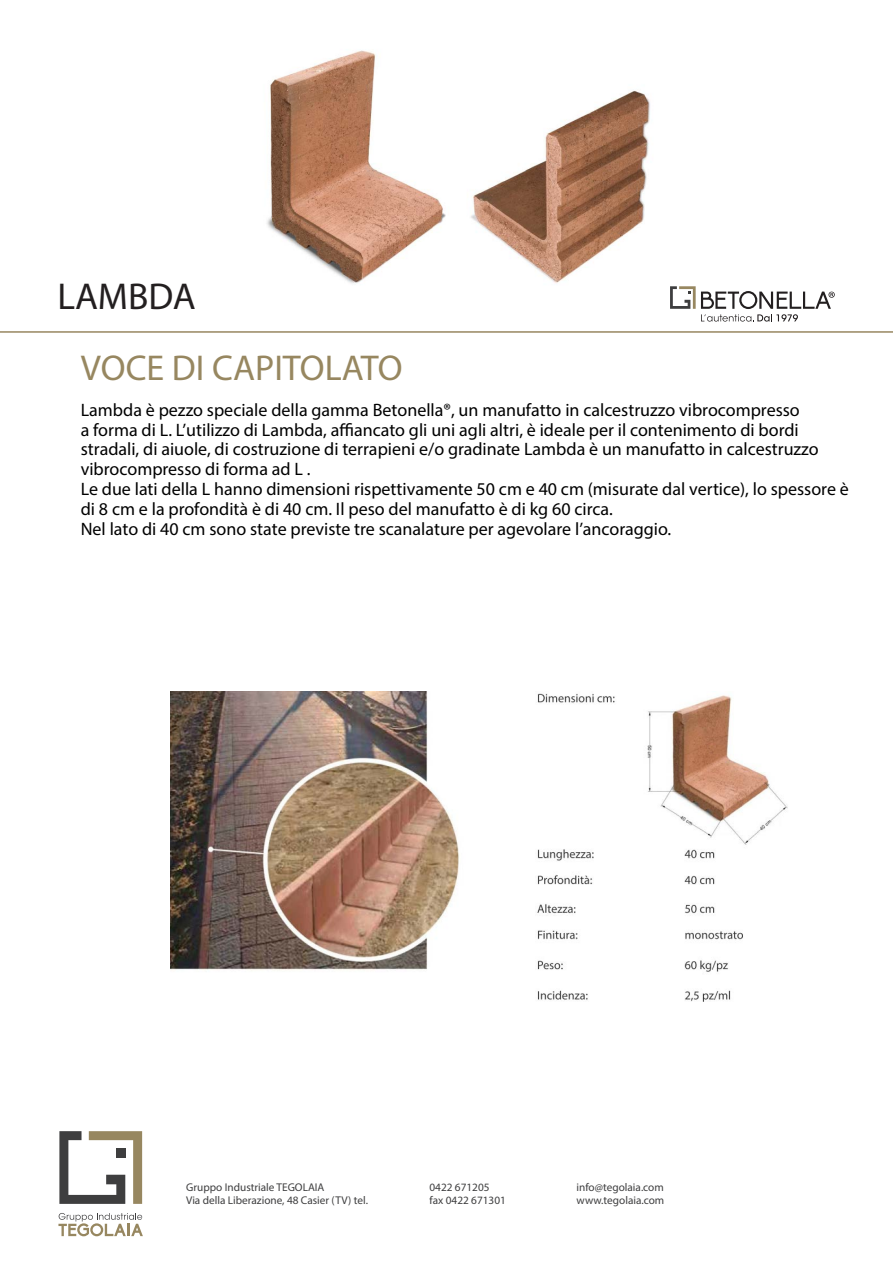
<style>
.page{position:relative;width:893px;height:1263px;background:#fff}
.page>*{position:absolute;margin:0;border:0;box-sizing:border-box;transform-origin:0 0}
.t1{font:37.5px "Myriad Pro";color:#231f20}
.t2{font:36px "Myriad Pro";color:#978760}
.t3{font:18px/19.8px "Myriad Pro";color:#000}
.t4{font:11.25px "Myriad Pro";color:#3e3e3f}
</style>
<div class="page">
<hr style="left:0;top:331px;width:893px;height:2px;background:#978760">
<svg style="left:670px;top:286px;width:165px;height:36px"></svg>
<svg style="left:58px;top:1213px;width:85px;height:23px"></svg>
<svg style="left:59px;top:1131px;width:83px;height:73px"></svg>
<img style="left:267px;top:50px;width:383px;height:234px">
<img style="left:170px;top:692px;width:289px;height:279px">
<img style="left:537px;top:693px;width:251px;height:309px">
<p class="t1" style="left:57px;top:274px;width:140px">LAMBDA</p>
<p class="t2" style="left:81px;top:345px;width:323px">VOCE DI CAPITOLATO</p>
<p class="t3" style="left:81px;top:400px;width:739px">Lambda è pezzo speciale della gamma Betonella®, un manufatto in calcestruzzo vibrocompresso<br>a forma di L. L’utilizzo di Lambda, affiancato gli uni agli altri, è ideale per il contenimento di bordi stradali, di aiuole, di costruzione di terrapieni e/o gradinate Lambda è un manufatto in calcestruzzo vibrocompresso di forma ad L .</p>
<p class="t3" style="left:81px;top:479px;width:770px">Le due lati della L hanno dimensioni rispettivamente 50 cm e 40 cm (misurate dal vertice), lo spessore è di 8 cm e la profondità è di 40 cm. Il peso del manufatto è di kg 60 circa.</p>
<p class="t3" style="left:81px;top:518px;width:592px">Nel lato di 40 cm sono state previste tre scanalature per agevolare l’ancoraggio.</p>
<p class="t4" style="left:186px;top:1180px;width:140px">Gruppo Industriale TEGOLAIA</p>
<p class="t4" style="left:186px;top:1193px;width:183px">Via della Liberazione, 48 Casier (TV) tel.</p>
<p class="t4" style="left:429px;top:1180px;width:62px">0422 671205</p>
<p class="t4" style="left:429px;top:1193px;width:78px">fax 0422 671301</p>
<p class="t4" style="left:577px;top:1180px;width:89px">info@tegolaia.com</p>
<p class="t4" style="left:577px;top:1193px;width:89px">www.tegolaia.com</p>
</div>
